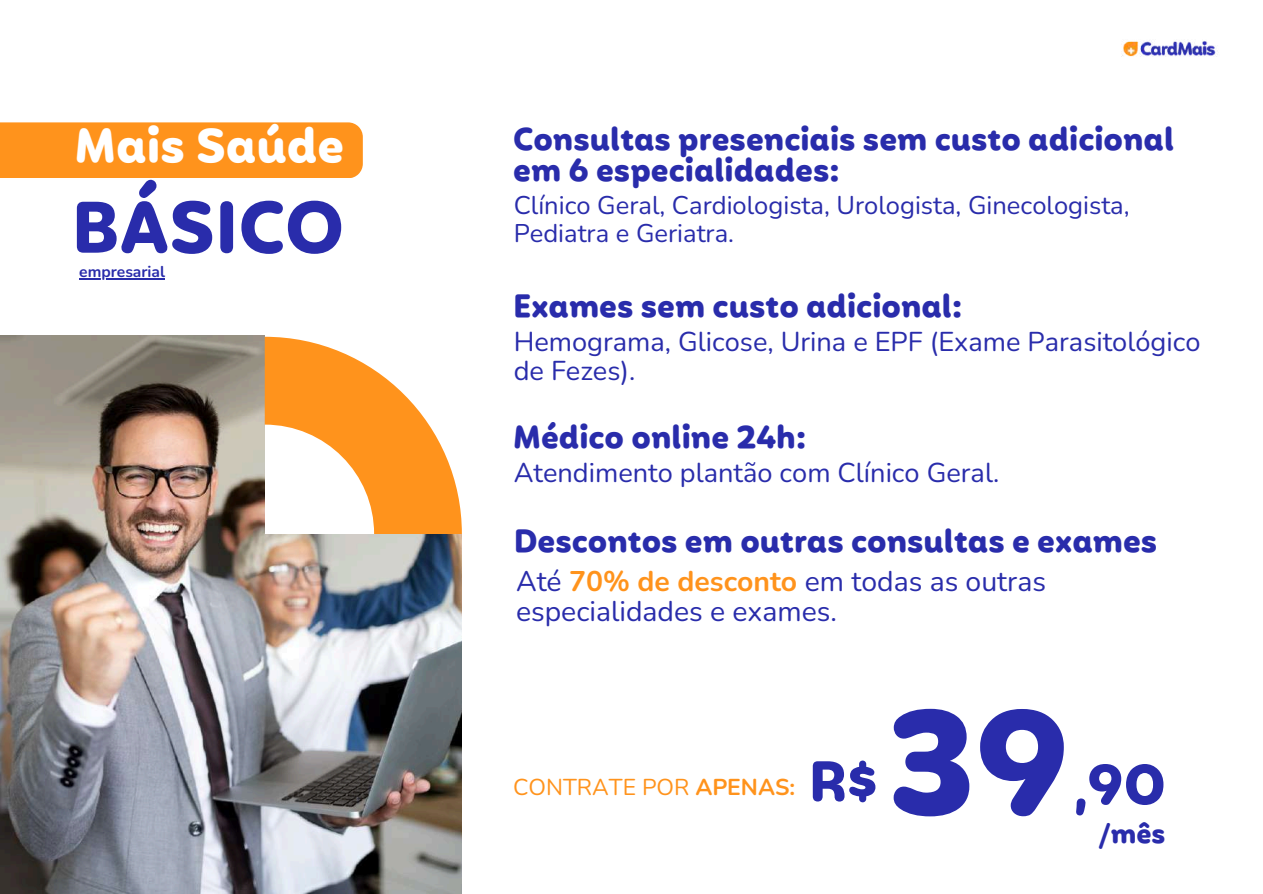
<style>
.page{position:relative;width:1263px;height:894px;background:#fff}
.page>*{position:absolute;margin:0;border:0;box-sizing:border-box;transform-origin:0 0}
.t1{font:700 143.1px "Mohr Rounded Alt";color:#292cab}
.t2{font:700 70.65px "Mohr Rounded Alt";color:#292cab}
.t3{font:700 54.6px "Mohr Rounded Alt";color:#292cab}
.t4{font:700 46.05px "Mohr Rounded Alt";color:#fff}
.t5{font:700 30.9px/30.9px "Mohr Rounded Alt";color:#292cab}
.t6{font:28.35px/30.3px "Nunito";color:#292cab}
.t7{font:27.15px/29.2px "Nunito";color:#292cab}
.t8{font:700 26.25px "Mohr Rounded Alt";color:#292cab}
.t9{font:25.5px/27.6px "Nunito";color:#292cab}
.t10{font:22.95px "Nunito";color:#ff931c}
.t11{font:700 15.6px "Nunito";color:#292cab}
.s1{font-weight:700;color:#ff931c}
.s2{font-weight:700}
</style>
<div class="page">
<div style="left:0;top:122px;width:363px;height:56px;background:#ff931c"></div>
<img style="left:0;top:336px;width:462px;height:557px">
<svg style="left:265px;top:336px;width:197px;height:197px"></svg>
<hr style="left:79px;top:278px;width:86px;height:1px;background:#292cab">
<img style="left:1121px;top:41px;width:96px;height:16px">
<h3 class="t4" style="left:75px;top:126px;width:271px">Mais Saúde</h3>
<h2 class="t2" style="left:71px;top:198px;width:274px">BÁSICO</h2>
<p class="t11" style="left:79px;top:261px;width:87px">empresarial</p>
<p class="t5" style="left:513px;top:126px;width:663px">Consultas presenciais sem custo adicional em 6 especialidades:</p>
<p class="t9" style="left:514px;top:192px;width:617px">Clínico Geral, Cardiologista, Urologista, Ginecologista,<br>Pediatra e Geriatra.</p>
<p class="t5" style="left:513px;top:293px;width:451px">Exames sem custo adicional:</p>
<p class="t7" style="left:514px;top:327px;width:688px">Hemograma, Glicose, Urina e EPF (Exame Parasitológico de Fezes).</p>
<p class="t5" style="left:513px;top:423px;width:294px">Médico online 24h:</p>
<p class="t7" style="left:514px;top:458px;width:487px">Atendimento plantão com Clínico Geral.</p>
<p class="t5" style="left:514px;top:528px;width:645px">Descontos em outras consultas e exames</p>
<p class="t6" style="left:516px;top:566px;width:531px">Até <span class="s1">70% de desconto</span> em todas as outras especialidades e exames.</p>
<p class="t10" style="left:513px;top:771px;width:284px">CONTRATE POR <span class="s2">APENAS:</span></p>
<h3 class="t3" style="left:809px;top:758px;width:70px">R$</h3>
<h1 class="t1" style="left:887px;top:703px;width:184px">39</h1>
<h3 class="t3" style="left:1074px;top:761px;width:93px">,90</h3>
<p class="t8" style="left:1098px;top:822px;width:69px">/mês</p>
</div>
